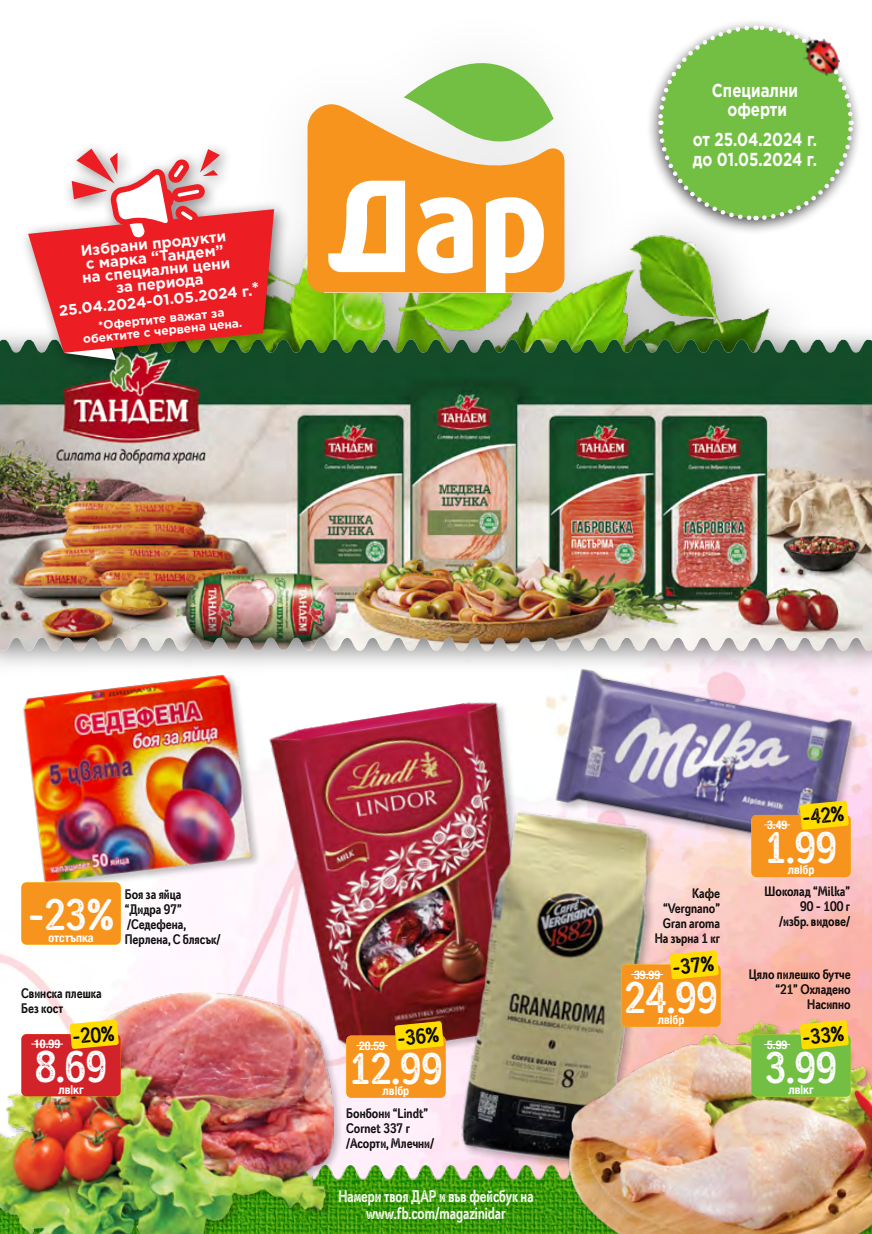
<style>
.page{position:relative;width:872px;height:1234px;background:#fff}
.page>*{position:absolute;margin:0;border:0;box-sizing:border-box;transform-origin:0 0}
.t1{font:700 condensed 43.2px "Mozzart Rough";color:#fff}
.t2{font:700 condensed 21px "Mozzart Rough";color:#000}
.t3{font:700 18.75px/19.5px "Gotham Pro";color:#fff;text-align:center;scale:.8 1}
.t4{font:700 condensed 16.5px/16.5px "Mozzart Rough";color:#fff;text-align:center;scale:.91 1}
.t5{font:700 15px/13.5px "Gotham Pro";color:#fff;text-align:center}
.t6{font:700 condensed 13.5px/15px "Mozzart Rough";color:#000}
.t7{font:700 condensed 12px "Helvetica Neue";color:#fff}
.t8{font:700 12px/12px "Gotham Pro";color:#fff;text-align:center}
.s1{font-size:18px}
</style>
<div class="page">
<img style="left:0;top:676px;width:872px;height:489px">
<div style="left:645px;top:18px;width:218px;height:218px;background:#000;opacity:.75"></div>
<svg style="left:656px;top:23px;width:199px;height:199px"></svg>
<img style="left:796px;top:29px;width:47px;height:55px">
<div style="left:63px;top:187px;width:757px;height:287px;background:#000;opacity:.35"></div>
<img style="left:640px;top:215px;width:130px;height:71px">
<div style="left:240px;top:0;width:400px;height:368px;background:#000;opacity:.1"></div>
<svg style="left:403px;top:9px;width:150px;height:95px"></svg>
<svg style="left:307px;top:104px;width:257px;height:188px;fill:#f7941e"></svg>
<svg style="left:505px;top:212px;width:19px;height:45px"></svg>
<img style="left:520px;top:286px;width:250px;height:36px">
<img style="left:343px;top:1165px;width:221px;height:68px">
<div style="left:0;top:322px;width:872px;height:354px;background:#000;opacity:.5"></div>
<img style="left:0;top:339px;width:872px;height:311px">
<img style="left:305px;top:339px;width:129px;height:14px">
<div style="left:0;top:990px;width:343px;height:243px;background:#000;opacity:.25"></div>
<img style="left:0;top:992px;width:334px;height:241px">
<svg style="left:21px;top:1019px;width:100px;height:77px;background:#de5b3d"></svg>
<img style="left:266px;top:697px;width:286px;height:363px">
<svg style="left:346px;top:1020px;width:92px;height:77px;background:#e68f19"></svg>
<div style="left:555px;top:667px;width:307px;height:196px;background:#000;opacity:.25"></div>
<img style="left:552px;top:665px;width:305px;height:191px">
<svg style="left:751px;top:800px;width:99px;height:77px;background:#eb9d2b"></svg>
<img style="left:438px;top:798px;width:241px;height:380px">
<img style="left:15px;top:664px;width:243px;height:229px">
<div style="left:21px;top:882px;width:100px;height:62px;background:#f7941e"></div>
<div style="left:19px;top:140px;width:271px;height:236px;background:#000;opacity:.5"></div>
<svg style="left:28px;top:148px;width:246px;height:212px"></svg>
<img style="left:564px;top:1014px;width:308px;height:219px">
<svg style="left:751px;top:1019px;width:99px;height:77px;background:#96c242"></svg>
<svg style="left:621px;top:949px;width:99px;height:77px;background:#f4a42b"></svg>
<p class="t5" style="left:79px;top:244px;width:150px;rotate:-6deg">Избрани продукти с марка “Тандем” на специални цени за периода</p>
<p class="t5" style="left:58px;top:303px;width:203px;rotate:-6deg">25.04.2024-01.05.2024 г.<span class="s1">*</span></p>
<p class="t8" style="left:81px;top:321px;width:161px;rotate:-6deg">*Офертите важат за обектите с червена цена.</p>
<h3 class="t3" style="left:712px;top:80px;width:109px">Специални оферти</h3>
<h3 class="t3" style="left:693px;top:129px;width:157px;text-align:left">от 25.04.2024 г. до 01.05.2024 г.</h3>
<h1 class="t1" style="left:28px;top:889px;width:87px">-23%</h1>
<p class="t6" style="left:125px;top:886px;width:97px">Боя за яйца “Дидра 97” /Седефена,<br>Перлена, С блясък/</p>
<p class="t7" style="left:48px;top:927px;width:47px">отстъпка</p>
<p class="t6" style="left:21px;top:985px;width:82px">Свинска плешка<br>Без кост</p>
<h2 class="t2" style="left:71px;top:1024px;width:43px;rotate:-5deg">-20%</h2>
<p class="t7" style="left:34px;top:1033px;width:27px">10.99</p>
<h1 class="t1" style="left:35px;top:1040px;width:74px">8.69</h1>
<p class="t7" style="left:58px;top:1078px;width:27px">лв|кг</p>
<h2 class="t2" style="left:396px;top:1025px;width:43px;rotate:-5deg">-36%</h2>
<p class="t7" style="left:359px;top:1035px;width:27px">20.59</p>
<h1 class="t1" style="left:349px;top:1042px;width:95px">12.99</h1>
<p class="t7" style="left:383px;top:1080px;width:28px">лв|бр</p>
<p class="t6" style="left:346px;top:1105px;width:90px">Бонбони “Lindt”<br>Cornet 337 г /Асорти, Млечни/</p>
<p class="t4" style="left:338px;top:1188px;width:216px">Намери твоя ДАР и във фейсбук на www.fb.com/magazinidar</p>
<p class="t6" style="left:654px;top:885px;width:67px;text-align:right">Кафе “Vergnano”<br>Gran aroma<br>На зърна 1 кг</p>
<h2 class="t2" style="left:671px;top:954px;width:43px;rotate:-5deg">-37%</h2>
<p class="t7" style="left:634px;top:964px;width:27px">39.99</p>
<h1 class="t1" style="left:624px;top:971px;width:95px">24.99</h1>
<p class="t7" style="left:657px;top:1009px;width:28px">лв|бр</p>
<h2 class="t2" style="left:801px;top:805px;width:43px;rotate:-5deg">-42%</h2>
<p class="t7" style="left:767px;top:814px;width:22px">3.49</p>
<h1 class="t1" style="left:765px;top:821px;width:74px">1.99</h1>
<p class="t7" style="left:787px;top:859px;width:28px">лв|бр</p>
<p class="t6" style="left:764px;top:884px;width:87px;text-align:right">Шоколад “Milka”<br>90 - 100 г<br>/избр. видове/</p>
<p class="t6" style="left:748px;top:967px;width:103px;text-align:right">Цяло пилешко бутче “21” Охладено<br>Насипно</p>
<h2 class="t2" style="left:801px;top:1024px;width:43px;rotate:-5deg">-33%</h2>
<p class="t7" style="left:767px;top:1034px;width:22px">5.99</p>
<h1 class="t1" style="left:765px;top:1041px;width:74px">3.99</h1>
<p class="t7" style="left:788px;top:1079px;width:27px">лв|кг</p>
</div>
